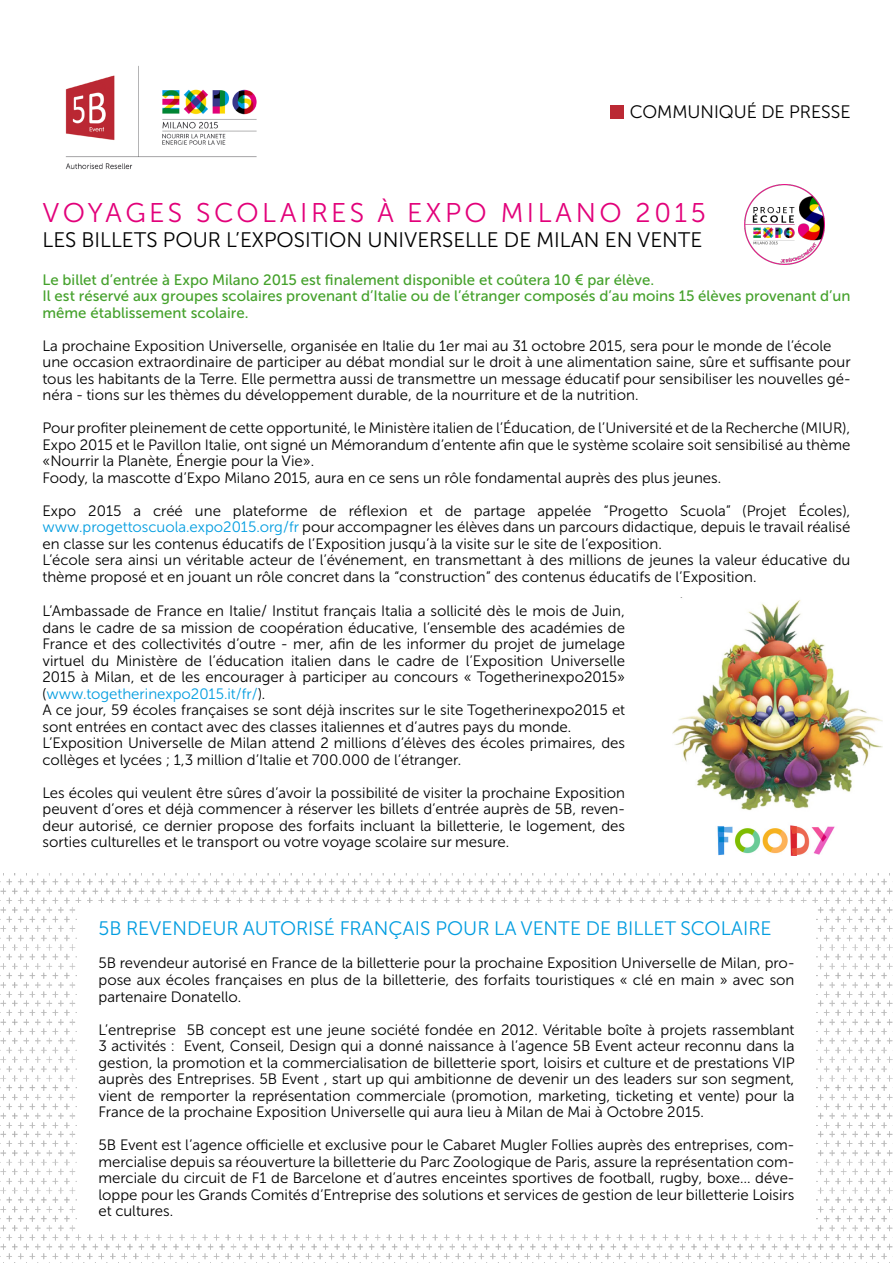
<style>
.page{position:relative;width:893px;height:1263px;background:#fff}
.page>*{position:absolute;margin:0;border:0;box-sizing:border-box;transform-origin:0 0}
.t1{font:27px "Museo Sans Cyrl 300";letter-spacing:.13em;color:#e2007a}
.t2{font:21px "Museo Sans Cyrl 300";color:#000}
.t3{font:19.5px "Museo Sans Cyrl 300";color:#029de0}
.t4{font:18px "Museo Sans Cyrl 300";color:#000}
.t5{font:15px/16.5px "Museo Sans Cyrl 300";color:#000}
.t6{font:15px/16.5px "Museo Sans 500";color:#44a12b}
.s1{color:#029de0}
</style>
<div class="page">
<img style="left:0;top:874px;width:893px;height:389px">
<div style="left:610px;top:105px;width:13px;height:13px;background:#bb2934"></div>
<div style="left:77px;top:904px;width:739px;height:329px;background:#fff"></div>
<img style="left:65px;top:66px;width:192px;height:104px">
<img style="left:744px;top:184px;width:80px;height:80px">
<img style="left:673px;top:597px;width:210px;height:258px">
<p class="t4" style="left:630px;top:103px;width:222px">COMMUNIQUÉ DE PRESSE</p>
<h1 class="t1" style="left:43px;top:198px;width:665px">VOYAGES SCOLAIRES À EXPO MILANO 2015</h1>
<h2 class="t2" style="left:43px;top:228px;width:661px">LES BILLETS POUR L’EXPOSITION UNIVERSELLE DE MILAN EN VENTE</h2>
<p class="t6" style="left:43px;top:271px;width:809px">Le billet d’entrée à Expo Milano 2015 est finalement disponible et coûtera 10 € par élève.<br>Il est réservé aux groupes scolaires provenant d’Italie ou de l’étranger composés d’au moins 15 élèves provenant d’un même établissement scolaire.</p>
<p class="t5" style="left:43px;top:337px;width:810px">La prochaine Exposition Universelle, organisée en Italie du 1er mai au 31 octobre 2015, sera pour le monde de l’école une occasion extraordinaire de participer au débat mondial sur le droit à une alimentation saine, sûre et suffisante pour tous les habitants de la Terre. Elle permettra aussi de transmettre un message éducatif pour sensibiliser les nouvelles gé&shy;néra - tions sur les thèmes du développement durable, de la nourriture et de la nutrition.</p>
<p class="t5" style="left:43px;top:420px;width:809px">Pour profiter pleinement de cette opportunité, le Ministère italien de l’Éducation, de l’Université et de la Recherche (MIUR), Expo 2015 et le Pavillon Italie, ont signé un Mémorandum d’entente afin que le système scolaire soit sensibilisé au thème «Nourrir la Planète, Énergie pour la Vie».<br>Foody, la mascotte d’Expo Milano 2015, aura en ce sens un rôle fondamental auprès des plus jeunes.</p>
<p class="t5" style="left:43px;top:502px;width:809px">Expo 2015 a créé une plateforme de réflexion et de partage appelée “Progetto Scuola” (Projet Écoles), <span class="s1">www.progettoscuola.expo2015.org/fr</span> pour accompagner les élèves dans un parcours didactique, depuis le travail réalisé en classe sur les contenus éducatifs de l’Exposition jusqu’à la visite sur le site de l’exposition.<br>L’école sera ainsi un véritable acteur de l’événement, en transmettant à des millions de jeunes la valeur éducative du thème proposé et en jouant un rôle concret dans la “construction” des contenus éducatifs de l’Exposition.</p>
<p class="t5" style="left:43px;top:603px;width:584px">L’Ambassade de France en Italie/ Institut français Italia a sollicité dès le mois de Juin, dans le cadre de sa mission de coopération éducative, l’ensemble des académies de France et des collectivités d’outre - mer, afin de les informer du projet de jumelage virtuel du Ministère de l’éducation italien dans le cadre de l’Exposition Universelle 2015 à Milan, et de les encourager à participer au concours « Togetherinexpo2015» (<span class="s1">www.togetherinexpo2015.it/fr/</span>).<br>A ce jour, 59 écoles françaises se sont déjà inscrites sur le site Togetherinexpo2015 et sont entrées en contact avec des classes italiennes et d’autres pays du monde.<br>L’Exposition Universelle de Milan attend 2 millions d’élèves des écoles primaires, des collèges et lycées ; 1,3 million d’Italie et 700.000 de l’étranger.</p>
<p class="t5" style="left:43px;top:784px;width:584px;text-align:justify">Les écoles qui veulent être sûres d’avoir la possibilité de visiter la prochaine Exposition peuvent d’ores et déjà commencer à réserver les billets d’entrée auprès de 5B, reven&shy;deur autorisé, ce dernier propose des forfaits incluant la billetterie, le logement, des sorties culturelles et le transport ou votre voyage scolaire sur mesure.</p>
<h3 class="t3" style="left:99px;top:918px;width:674px">5B REVENDEUR AUTORISÉ FRANÇAIS POUR LA VENTE DE BILLET SCOLAIRE</h3>
<p class="t5" style="left:99px;top:955px;width:697px;text-align:justify">5B revendeur autorisé en France de la billetterie pour la prochaine Exposition Universelle de Milan, pro&shy;pose aux écoles françaises en plus de la billetterie, des forfaits touristiques « clé en main » avec son partenaire Donatello.</p>
<p class="t5" style="left:99px;top:1021px;width:698px;text-align:justify">L’entreprise 5B concept est une jeune société fondée en 2012. Véritable boîte à projets rassemblant 3 activités : Event, Conseil, Design qui a donné naissance à l’agence 5B Event acteur reconnu dans la gestion, la promotion et la commercialisation de billetterie sport, loisirs et culture et de prestations VIP auprès des Entreprises. 5B Event , start up qui ambitionne de devenir un des leaders sur son segment, vient de remporter la représentation commerciale (promotion, marketing, ticketing et vente) pour la France de la prochaine Exposition Universelle qui aura lieu à Milan de Mai à Octobre 2015.</p>
<p class="t5" style="left:99px;top:1137px;width:697px;text-align:justify">5B Event est l’agence officielle et exclusive pour le Cabaret Mugler Follies auprès des entreprises, com&shy;mercialise depuis sa réouverture la billetterie du Parc Zoologique de Paris, assure la représentation com&shy;merciale du circuit de F1 de Barcelone et d’autres enceintes sportives de football, rugby, boxe… déve&shy;loppe pour les Grands Comités d’Entreprise des solutions et services de gestion de leur billetterie Loisirs et cultures.</p>
</div>
